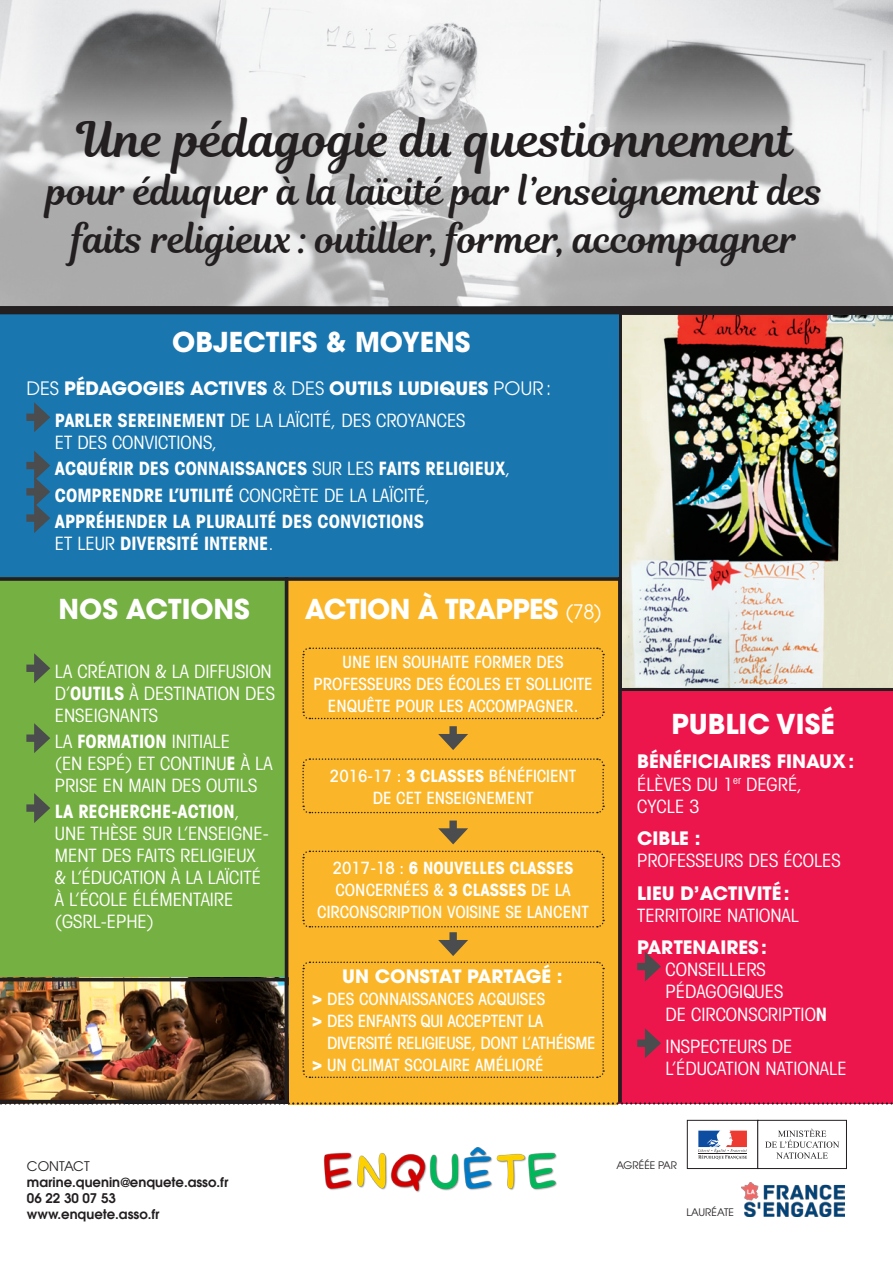
<style>
.page{position:relative;width:893px;height:1263px;background:#fff}
.page>*{position:absolute;margin:0;border:0;box-sizing:border-box;transform-origin:0 0}
.t1{font:48px "Magnolia Script";color:#231f20}
.t2{font:37.8px/47.8px "Magnolia Script";color:#231f20;text-align:center}
.t3{font:700 27.3px "Avant Garde";color:#fff}
.t4{font:700 27.3px "Avant Garde";letter-spacing:-.02em;color:#fff}
.t5{font:condensed 18.45px/22px "Avant Garde";color:#fff}
.t6{font:700 condensed 18.45px/22px "Avant Garde";color:#fff}
.t7{font:700 18.45px "Avant Garde";color:#fff}
.t8{font:500 condensed 16.95px/22px "Avant Garde";color:#fff;text-align:center}
.t9{font:500 condensed 16.95px "Avant Garde";letter-spacing:-.02em;color:#fff}
.t10{font:600 13.2px "Avant Garde";color:#231f20}
.t11{font:13.2px "Avant Garde";color:#231f20}
.t12{font:10.35px "Avant Garde";color:#231f20}
.s1{font-weight:400}
.s2{font-weight:700}
.s3{font-weight:400;font-size:19.8px}
.s4{font-weight:700;font-stretch:normal}
</style>
<div class="page">
<div style="left:288px;top:571px;width:330px;height:533px;background:#fab628"></div>
<img style="left:622px;top:314px;width:271px;height:377px">
<img style="left:324px;top:1147px;width:233px;height:46px">
<img style="left:741px;top:1182px;width:104px;height:34px">
<div style="left:687px;top:1120px;width:71px;height:49px;border:1px solid #231f20"></div>
<svg style="left:698px;top:1130px;width:49px;height:29px"></svg>
<hr style="left:698px;top:1153px;width:49px;height:1px;background:#231f20">
<div style="left:757px;top:1120px;width:90px;height:49px;border:1px solid #231f20"></div>
<svg style="left:765px;top:1129px;width:74px;height:30px"></svg>
<div style="left:0;top:571px;width:287px;height:517px;background:#75b042"></div>
<div style="left:618px;top:691px;width:275px;height:412px;background:#ed164c"></div>
<div style="left:26px;top:664px;width:14px;height:8px;background:#4b4c4d"></div>
<svg style="left:34px;top:653px;width:16px;height:30px"></svg>
<div style="left:26px;top:734px;width:14px;height:8px;background:#4b4c4d"></div>
<svg style="left:34px;top:723px;width:16px;height:30px"></svg>
<div style="left:26px;top:804px;width:14px;height:8px;background:#4b4c4d"></div>
<svg style="left:34px;top:793px;width:16px;height:30px"></svg>
<div style="left:449px;top:726px;width:8px;height:14px;background:#4b4c4d"></div>
<svg style="left:438px;top:734px;width:30px;height:16px"></svg>
<div style="left:449px;top:820px;width:8px;height:14px;background:#4b4c4d"></div>
<svg style="left:438px;top:828px;width:30px;height:16px"></svg>
<div style="left:449px;top:932px;width:8px;height:14px;background:#4b4c4d"></div>
<hr style="left:285px;top:571px;width:3px;height:532px;background:#231f20">
<svg style="left:618px;top:314px;width:4px;height:626px;background:#282830"></svg>
<svg style="left:302px;top:647px;width:303px;height:73px"></svg>
<svg style="left:302px;top:758px;width:303px;height:56px"></svg>
<svg style="left:302px;top:850px;width:303px;height:78px"></svg>
<div style="left:0;top:310px;width:618px;height:267px;background:#1976af"></div>
<svg style="left:0;top:577px;width:622px;height:4px;background:#2e2a21"></svg>
<div style="left:26px;top:414px;width:14px;height:7px;background:#4b4c4d"></div>
<svg style="left:34px;top:402px;width:16px;height:30px"></svg>
<div style="left:26px;top:462px;width:14px;height:7px;background:#4b4c4d"></div>
<div style="left:26px;top:488px;width:14px;height:7px;background:#4b4c4d"></div>
<div style="left:26px;top:514px;width:14px;height:8px;background:#4b4c4d"></div>
<svg style="left:34px;top:451px;width:16px;height:82px"></svg>
<svg style="left:0;top:0;width:893px;height:306px"></svg>
<div style="left:0;top:306px;width:893px;height:8px;background:#231f20"></div>
<svg style="left:0;top:940px;width:893px;height:164px"></svg>
<p class="t1" style="left:77px;top:105px;width:718px">Une pédagogie du questionnement</p>
<p class="t2" style="left:47px;top:167px;width:778px">pour éduquer à la laïcité par l’enseignement des faits religieux : outiller, former, accompagner</p>
<p class="t3" style="left:172px;top:324px;width:300px">OBJECTIFS &amp; MOYENS</p>
<p class="t7" style="left:26px;top:376px;width:526px"><span class="s1">DES</span> PÉDAGOGIES ACTIVES <span class="s1">&amp; DES</span> OUTILS LUDIQUES <span class="s1">POUR:</span></p>
<p class="t5" style="left:55px;top:409px;width:412px"><span class="s2">PARLER SEREINEMENT</span> DE LA LAÏCITÉ, DES CROYANCES<br>ET DES CONVICTIONS,</p>
<p class="t6" style="left:55px;top:457px;width:457px">ACQUÉRIR DES CONNAISSANCES <span class="s1">SUR LES</span> FAITS RELIGIEUX<span class="s1">,</span></p>
<p class="t5" style="left:55px;top:484px;width:377px"><span class="s2">COMPRENDRE L’UTILITÉ</span> CONCRÈTE DE LA LAÏCITÉ,</p>
<p class="t6" style="left:55px;top:510px;width:371px">APPRÉHENDER LA PLURALITÉ DES CONVICTIONS<br><span class="s1">ET LEUR</span> DIVERSITÉ INTERNE<span class="s1">.</span></p>
<p class="t3" style="left:59px;top:591px;width:193px">NOS ACTIONS</p>
<p class="t5" style="left:55px;top:660px;width:222px">LA CRÉATION &amp; LA DIFFUSION<br>D’<span class="s2">OUTILS</span> À DESTINATION DES<br>ENSEIGNANTS</p>
<p class="t5" style="left:55px;top:730px;width:219px">LA <span class="s2">FORMATION</span> INITIALE<br>(EN ESPÉ) ET CONTINU<span class="s2">E</span> À LA<br>PRISE EN MAIN DES OUTILS</p>
<p class="t5" style="left:55px;top:800px;width:215px"><span class="s2">LA RECHERCHE-ACTION</span>,<br>UNE THÈSE SUR L’ENSEIGNE-<br>MENT DES FAITS RELIGIEUX &amp; L’ÉDUCATION À LA LAÏCITÉ<br>À L’ÉCOLE ÉLÉMENTAIRE (GSRL-EPHE)</p>
<p class="t4" style="left:305px;top:591px;width:298px">ACTION À TRAPPES <span class="s3">(78)</span></p>
<p class="t8" style="left:313px;top:651px;width:281px">UNE IEN SOUHAITE FORMER DES<br>PROFESSEURS DES ÉCOLES ET SOLLICITE<br>ENQUÊTE POUR LES ACCOMPAGNER.</p>
<p class="t8" style="left:330px;top:764px;width:248px">2016-17 : <span class="s2">3 CLASSES</span> BÉNÉFICIENT<br>DE CET ENSEIGNEMENT</p>
<p class="t8" style="left:317px;top:856px;width:273px">2017-18 : <span class="s2">6 NOUVELLES CLASSES<br></span>CONCERNÉES &amp; <span class="s2">3 CLASSES</span> DE LA<br>CIRCONSCRIPTION VOISINE SE LANCENT</p>
<p class="t7" style="left:342px;top:964px;width:222px">UN CONSTAT PARTAGÉ :</p>
<p class="t8" style="left:312px;top:987px;width:235px"><span class="s4">&gt;</span> DES CONNAISSANCES ACQUISES</p>
<p class="t9" style="left:312px;top:1010px;width:233px"><span class="s4">&gt;</span> DES ENFANTS QUI ACCEPTENT LA</p>
<p class="t9" style="left:327px;top:1032px;width:270px">DIVERSITÉ RELIGIEUSE, DONT L’ATHÉISME</p>
<p class="t8" style="left:312px;top:1054px;width:233px"><span class="s4">&gt;</span> UN CLIMAT SCOLAIRE AMÉLIORÉ</p>
<p class="t3" style="left:671px;top:706px;width:165px">PUBLIC VISÉ</p>
<p class="t5" style="left:637px;top:750px;width:218px"><span class="s4">BÉNÉFICIAIRES FINAUX:<br></span>ÉLÈVES DU 1<sup>er</sup> DEGRÉ,<br>CYCLE 3</p>
<p class="t5" style="left:637px;top:827px;width:205px"><span class="s4">CIBLE :<br></span>PROFESSEURS DES ÉCOLES</p>
<p class="t5" style="left:637px;top:882px;width:163px"><span class="s4">LIEU D’ACTIVITÉ:<br></span>TERRITOIRE NATIONAL</p>
<p class="t5" style="left:666px;top:936px;width:163px;text-indent:-28px"><span class="s4">PARTENAIRES:<br></span>CONSEILLERS<br>PÉDAGOGIQUES<br>DE CIRCONSCRIPTIO<span class="s2">N</span></p>
<p class="t5" style="left:666px;top:1035px;width:182px">INSPECTEURS DE<br>L’ÉDUCATION NATIONALE</p>
<p class="t11" style="left:27px;top:1158px;width:64px">CONTACT</p>
<p class="t10" style="left:27px;top:1173px;width:203px">marine.quenin@enquete.asso.fr</p>
<p class="t10" style="left:27px;top:1189px;width:91px">06 22 30 07 53</p>
<p class="t10" style="left:27px;top:1205px;width:134px">www.enquete.asso.fr</p>
<p class="t12" style="left:616px;top:1159px;width:62px">AGRÉÉE PAR</p>
<p class="t12" style="left:686px;top:1206px;width:49px">LAURÉATE</p>
</div>
